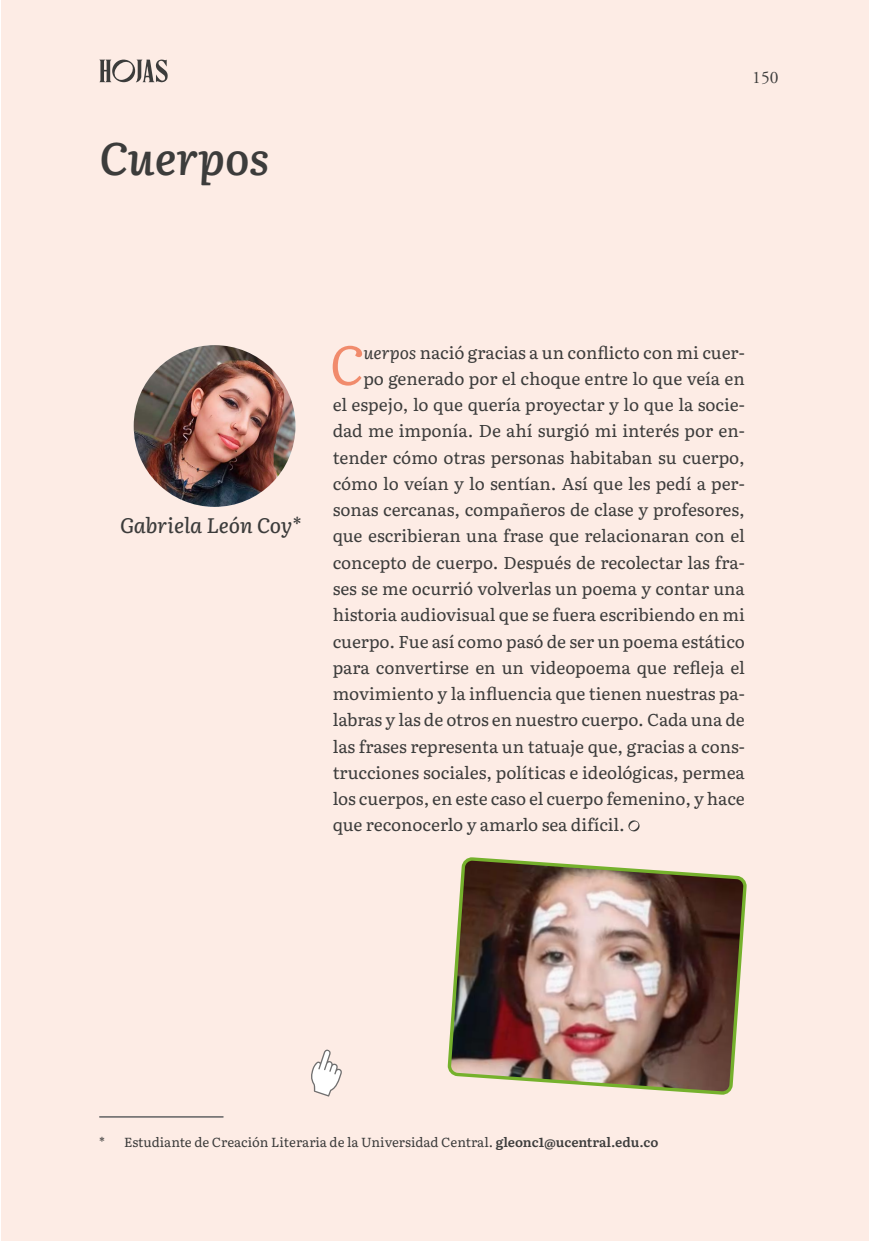
<style>
.page{position:relative;width:869px;height:1241px;background:#fff}
.page>*{position:absolute;margin:0;border:0;box-sizing:border-box;transform-origin:0 0}
.Tex2_Par_sangria{font:italic 54.6px "Literata";color:#f18b6c}
.T2_Titarticulo{font:italic 600 45.5px "Literata";color:#3c3c3b}
.Tex6_NombreAutor{font:italic 500 21px "Literata";color:#3c3c3b}
.t1{font:17.5px "Adobe Garamond Pro";color:#3c3c3b}
.Tex2_Par_sangria-2{font:17.15px "Literata";color:#3c3c3b}
.Tex8_Piepag{font:13.12px "Literata";color:#3c3c3b}
.s1{font-style:italic}
.s2{font-style:inherit}
</style>
<div class="page">
<div style="left:1px;top:0;width:867px;height:1240px;background:#fdece5"></div>
<svg style="left:99px;top:59px;width:69px;height:24px"></svg>
<img style="left:134px;top:345px;width:161px;height:162px;border-radius:81px">
<img style="left:447px;top:857px;width:300px;height:238px">
<svg style="left:311px;top:1049px;width:31px;height:47px"></svg>
<hr style="left:99px;top:1116px;width:124px;height:1px;background:#706f6f">
<svg style="left:628px;top:820px;width:11px;height:11px"></svg>
<p class="T2_Titarticulo" style="left:99px;top:122px;width:171px">Cuerpos</p>
<p class="t1" style="left:752px;top:67px;width:28px">150</p>
<p class="Tex6_NombreAutor" style="left:120px;top:508px;width:183px">Gabriela León Coy*</p>
<p class="Tex2_Par_sangria" style="left:329px;top:323px;width:36px">C</p>
<p class="Tex2_Par_sangria-2" style="left:363px;top:339px;width:383px"><span class="s1">uerpos</span> nació gracias a un conflicto con mi cuer-</p>
<p class="Tex2_Par_sangria-2" style="left:363px;top:365px;width:383px">po generado por el choque entre lo que veía en</p>
<p class="Tex2_Par_sangria-2" style="left:332px;top:391px;width:413px">el espejo, lo que quería proyectar y lo que la socie-</p>
<p class="Tex2_Par_sangria-2" style="left:332px;top:418px;width:413px">dad me imponía. De ahí surgió mi interés por en-</p>
<p class="Tex2_Par_sangria-2" style="left:332px;top:444px;width:413px">tender cómo otras personas habitaban su cuerpo,</p>
<p class="Tex2_Par_sangria-2" style="left:332px;top:470px;width:413px">cómo lo veían y lo sentían. Así que les pedí a per-</p>
<p class="Tex2_Par_sangria-2" style="left:332px;top:496px;width:413px">sonas cercanas, compañeros de clase y profesores,</p>
<p class="Tex2_Par_sangria-2" style="left:332px;top:523px;width:413px">que escribieran una frase que relacionaran con el</p>
<p class="Tex2_Par_sangria-2" style="left:332px;top:549px;width:413px">concepto de cuerpo. Después de recolectar las fra-</p>
<p class="Tex2_Par_sangria-2" style="left:332px;top:575px;width:413px">ses se me ocurrió volverlas un poema y contar una</p>
<p class="Tex2_Par_sangria-2" style="left:332px;top:601px;width:413px">historia audiovisual que se fuera escribiendo en mi</p>
<p class="Tex2_Par_sangria-2" style="left:332px;top:628px;width:413px">cuerpo. Fue así como pasó de ser un poema estático</p>
<p class="Tex2_Par_sangria-2" style="left:332px;top:654px;width:413px">para convertirse en un videopoema que refleja el</p>
<p class="Tex2_Par_sangria-2" style="left:332px;top:680px;width:413px">movimiento y la influencia que tienen nuestras pa-</p>
<p class="Tex2_Par_sangria-2" style="left:332px;top:706px;width:413px">labras y las de otros en nuestro cuerpo. Cada una de</p>
<p class="Tex2_Par_sangria-2" style="left:332px;top:733px;width:413px">las frases representa un tatuaje que, gracias a cons-</p>
<p class="Tex2_Par_sangria-2" style="left:332px;top:759px;width:413px">trucciones sociales, políticas e ideológicas, permea</p>
<p class="Tex2_Par_sangria-2" style="left:332px;top:785px;width:413px">los cuerpos, en este caso el cuerpo femenino, y hace</p>
<p class="Tex2_Par_sangria-2" style="left:332px;top:811px;width:294px">que reconocerlo y amarlo sea difícil.</p>
<p class="Tex8_Piepag" style="left:99px;top:1131px;width:560px">* Estudiante de Creación Literaria de la Universidad Central. <span class="s2">gleonc1@ucentral.edu.co</span></p>
</div>
